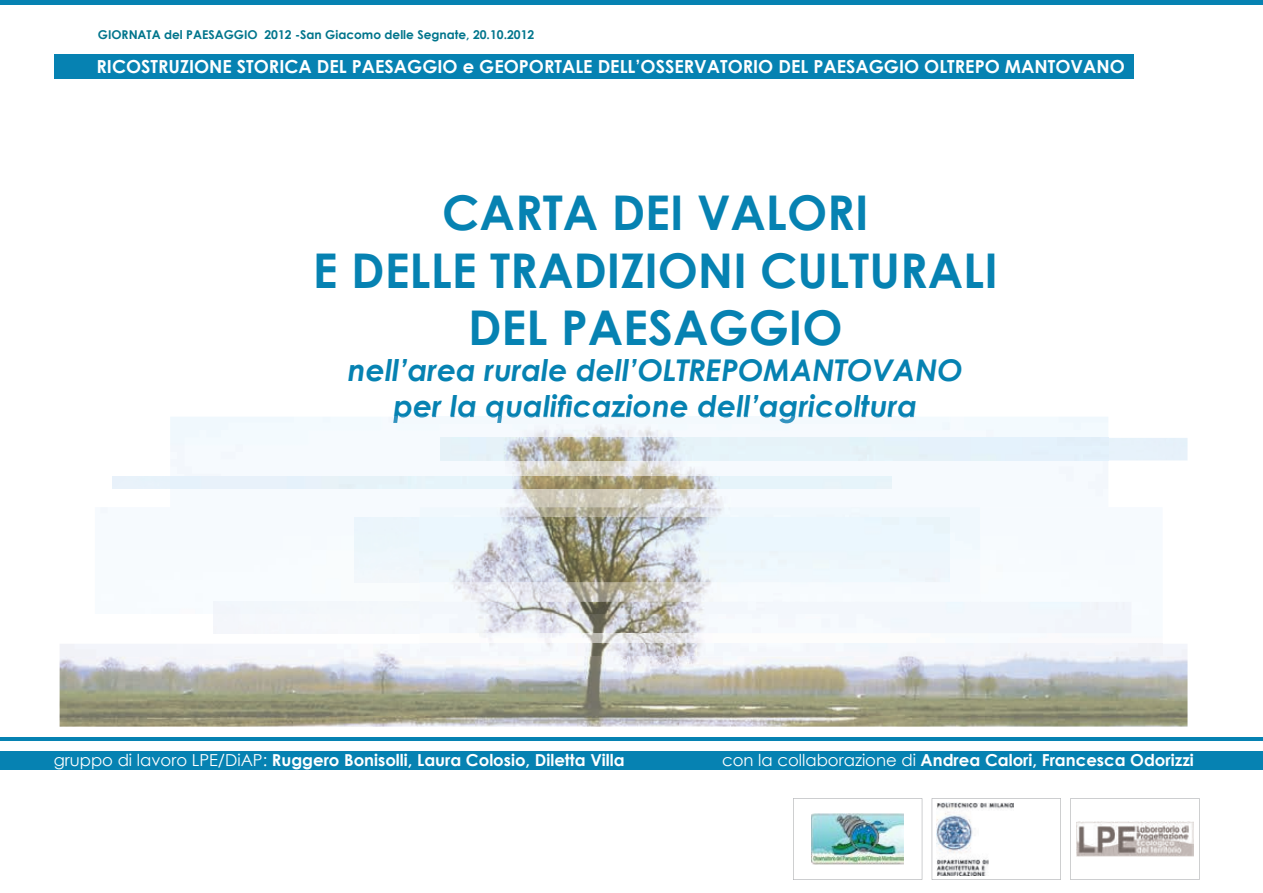
<style>
.page{position:relative;width:1263px;height:893px;background:#fff}
.page>*{position:absolute;margin:0;border:0;box-sizing:border-box;transform-origin:0 0}
.t1{font:700 47.85px/57.4px "Century Gothic";color:#0682b2;text-align:center}
.t2{font:italic 700 30px/35.8px "Century Gothic";color:#0682b2;text-align:center}
.t3{font:700 18px "Century Gothic";color:#fff}
.t4{font:700 16.5px "Century Gothic";color:#fff}
.t5{font:700 12.15px "Century Gothic";color:#01758c}
.s1{font-weight:400}
</style>
<div class="page">
<svg style="left:793px;top:798px;width:129px;height:82px"></svg>
<img style="left:812px;top:814px;width:92px;height:50px">
<svg style="left:932px;top:798px;width:129px;height:82px"></svg>
<svg style="left:1070px;top:798px;width:129px;height:82px"></svg>
<img style="left:1076px;top:821px;width:117px;height:35px">
<div style="left:0;top:751px;width:1263px;height:19px;background:#0682b2"></div>
<div style="left:54px;top:54px;width:1080px;height:25px;background:#0682b2"></div>
<img style="left:60px;top:644px;width:1127px;height:83px">
<div style="left:355px;top:517px;width:65px;height:65px;background:#edf6fb"></div>
<img style="left:170px;top:417px;width:938px;height:90px">
<img style="left:393px;top:417px;width:523px;height:6px">
<hr style="left:0;top:737px;width:1263px;height:3px;background:#0682b2">
<div style="left:0;top:0;width:1263px;height:5px;background:#0682b2"></div>
<img style="left:420px;top:601px;width:742px;height:55px">
<img style="left:420px;top:507px;width:560px;height:107px">
<p class="t5" style="left:98px;top:26px;width:438px">GIORNATA del PAESAGGIO 2012 -San Giacomo delle Segnate, 20.10.2012</p>
<p class="t3" style="left:97px;top:53px;width:1030px">RICOSTRUZIONE STORICA DEL PAESAGGIO e GEOPORTALE DELL’OSSERVATORIO DEL PAESAGGIO OLTREPO MANTOVANO</p>
<h1 class="t1" style="left:313px;top:182px;width:686px">CARTA DEI VALORI<br>E DELLE TRADIZIONI CULTURALI<br>DEL PAESAGGIO</h1>
<h2 class="t2" style="left:348px;top:351px;width:616px">nell’area rurale dell’OLTREPOMANTOVANO per la qualificazione dell’agricoltura</h2>
<p class="t4" style="left:54px;top:748px;width:572px"><span class="s1">gruppo di lavoro LPE/DiAP:</span> Ruggero Bonisolli, Laura Colosio, Diletta Villa</p>
<p class="t4" style="left:722px;top:748px;width:473px"><span class="s1">con la collaborazione di</span> Andrea Calori, Francesca Odorizzi</p>
</div>
